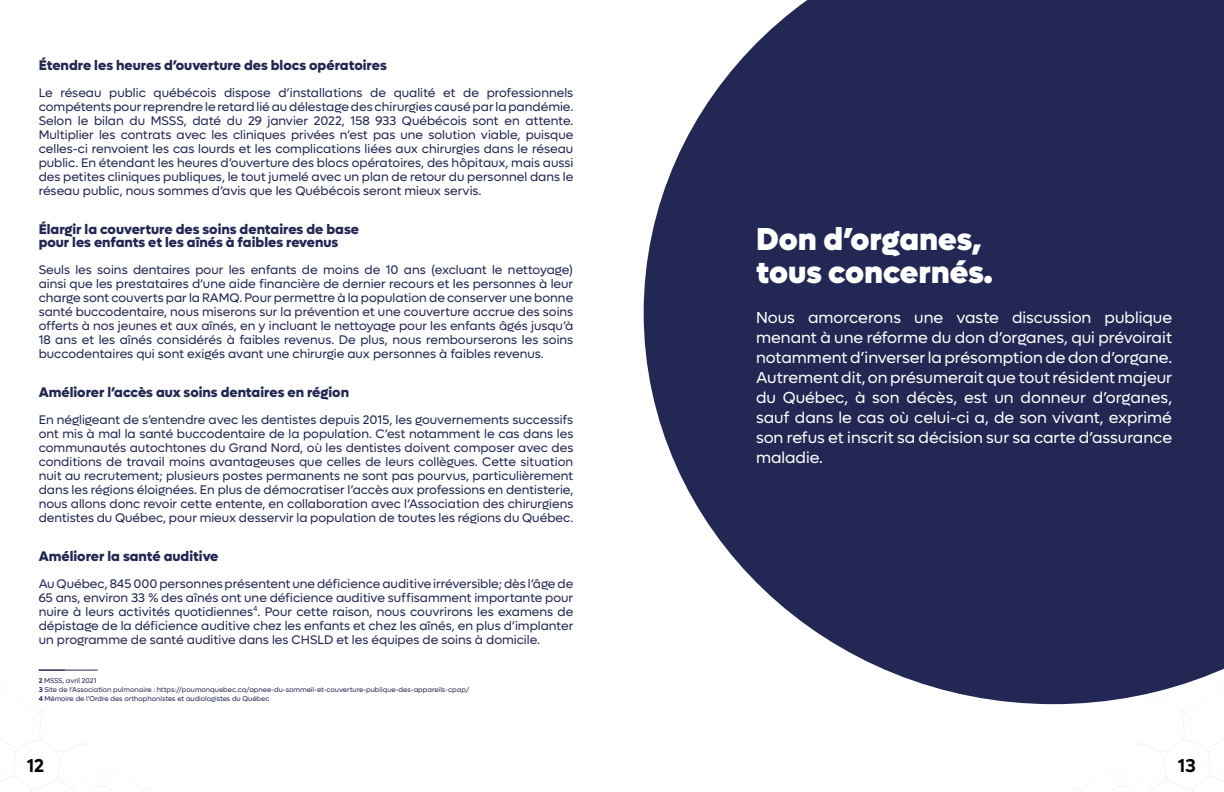
<style>
.page{position:relative;width:1224px;height:792px;background:#fff}
.page>*{position:absolute;margin:0;border:0;box-sizing:border-box;transform-origin:0 0}
.t1{font:900 31.9px/33.3px "Lufga";color:#fff}
.t2{font:600 18.7px "Lufga";color:#000}
.t3{font:16px/20px "Lufga";color:#fff;text-align:justify}
.t4{font:800 14px/13px "Lufga";color:#222753}
.t5{font:12.5px/14px "Lufga";color:#222753;text-align:justify}
.t6{font:7px/9px "Lufga";color:#222753}
.s1{font-weight:600}
</style>
<div class="page">
<svg style="left:1042px;top:704px;width:182px;height:88px"></svg>
<svg style="left:644px;top:0;width:580px;height:704px;fill:#222753"></svg>
<svg style="left:0;top:669px;width:151px;height:123px"></svg>
<hr style="left:39px;top:670px;width:59px;height:1px;background:#222753">
<p class="t4" style="left:39px;top:58px;width:350px">Étendre les heures d’ouverture des blocs opératoires</p>
<p class="t5" style="left:39px;top:85px;width:536px">Le réseau public québécois dispose d’installations de qualité et de professionnels compétents pour reprendre le retard lié au délestage des chirurgies causé par la pandémie.<br>Selon le bilan du MSSS, daté du 29 janvier 2022, 158 933 Québécois sont en attente.<br>Multiplier les contrats avec les cliniques privées n’est pas une solution viable, puisque celles-ci renvoient les cas lourds et les complications liées aux chirurgies dans le réseau public. En étendant les heures d’ouverture des blocs opératoires, des hôpitaux, mais aussi des petites cliniques publiques, le tout jumelé avec un plan de retour du personnel dans le réseau public, nous sommes d’avis que les Québécois seront mieux servis.</p>
<p class="t4" style="left:39px;top:222px;width:322px">Élargir la couverture des soins dentaires de base pour les enfants et les aînés à faibles revenus</p>
<p class="t5" style="left:39px;top:262px;width:536px">Seuls les soins dentaires pour les enfants de moins de 10 ans (excluant le nettoyage) ainsi que les prestataires d’une aide financière de dernier recours et les personnes à leur charge sont couverts par la RAMQ. Pour permettre à la population de conserver une bonne santé buccodentaire, nous miserons sur la prévention et une couverture accrue des soins offerts à nos jeunes et aux aînés, en y incluant le nettoyage pour les enfants âgés jusqu’à 18 ans et les aînés considérés à faibles revenus. De plus, nous rembourserons les soins buccodentaires qui sont exigés avant une chirurgie aux personnes à faibles revenus.</p>
<p class="t4" style="left:39px;top:385px;width:312px">Améliorer l’accès aux soins dentaires en région</p>
<p class="t5" style="left:39px;top:412px;width:536px">En négligeant de s’entendre avec les dentistes depuis 2015, les gouvernements successifs ont mis à mal la santé buccodentaire de la population. C’est notamment le cas dans les communautés autochtones du Grand Nord, où les dentistes doivent composer avec des conditions de travail moins avantageuses que celles de leurs collègues. Cette situation nuit au recrutement; plusieurs postes permanents ne sont pas pourvus, particulièrement dans les régions éloignées. En plus de démocratiser l’accès aux professions en dentisterie, nous allons donc revoir cette entente, en collaboration avec l’Association des chirurgiens dentistes du Québec, pour mieux desservir la population de toutes les régions du Québec.</p>
<p class="t4" style="left:39px;top:549px;width:181px">Améliorer la santé auditive</p>
<p class="t5" style="left:39px;top:576px;width:536px">Au Québec, 845 000 personnes présentent une déficience auditive irréversible; dès l’âge de 65 ans, environ 33 % des aînés ont une déficience auditive suffisamment importante pour nuire à leurs activités quotidiennes<sup>4</sup>. Pour cette raison, nous couvrirons les examens de dépistage de la déficience auditive chez les enfants et chez les aînés, en plus d’implanter un programme de santé auditive dans les CHSLD et les équipes de soins à domicile.</p>
<p class="t6" style="left:39px;top:676px;width:432px"><span class="s1">2</span> MSSS, avril 2021<br><span class="s1">3</span> Site de l’Association pulmonaire : https://poumonquebec.ca/apnee-du-sommeil-et-couverture-publique-des-appareils-cpap/<br><span class="s1">4</span> Mémoire de l’Ordre des orthophonistes et audiologistes du Québec</p>
<h1 class="t1" style="left:756px;top:222px;width:238px">Don d’organes, tous concernés.</h1>
<p class="t3" style="left:756px;top:308px;width:418px">Nous amorcerons une vaste discussion publique menant à une réforme du don d’organes, qui prévoirait notamment d’inverser la présomption de don d’organe.<br>Autrement dit, on présumerait que tout résident majeur du Québec, à son décès, est un donneur d’organes, sauf dans le cas où celui-ci a, de son vivant, exprimé son refus et inscrit sa décision sur sa carte d’assurance maladie.</p>
<h2 class="t2" style="left:27px;top:755px;width:19px">12</h2>
<h2 class="t2" style="left:1178px;top:755px;width:20px">13</h2>
</div>
